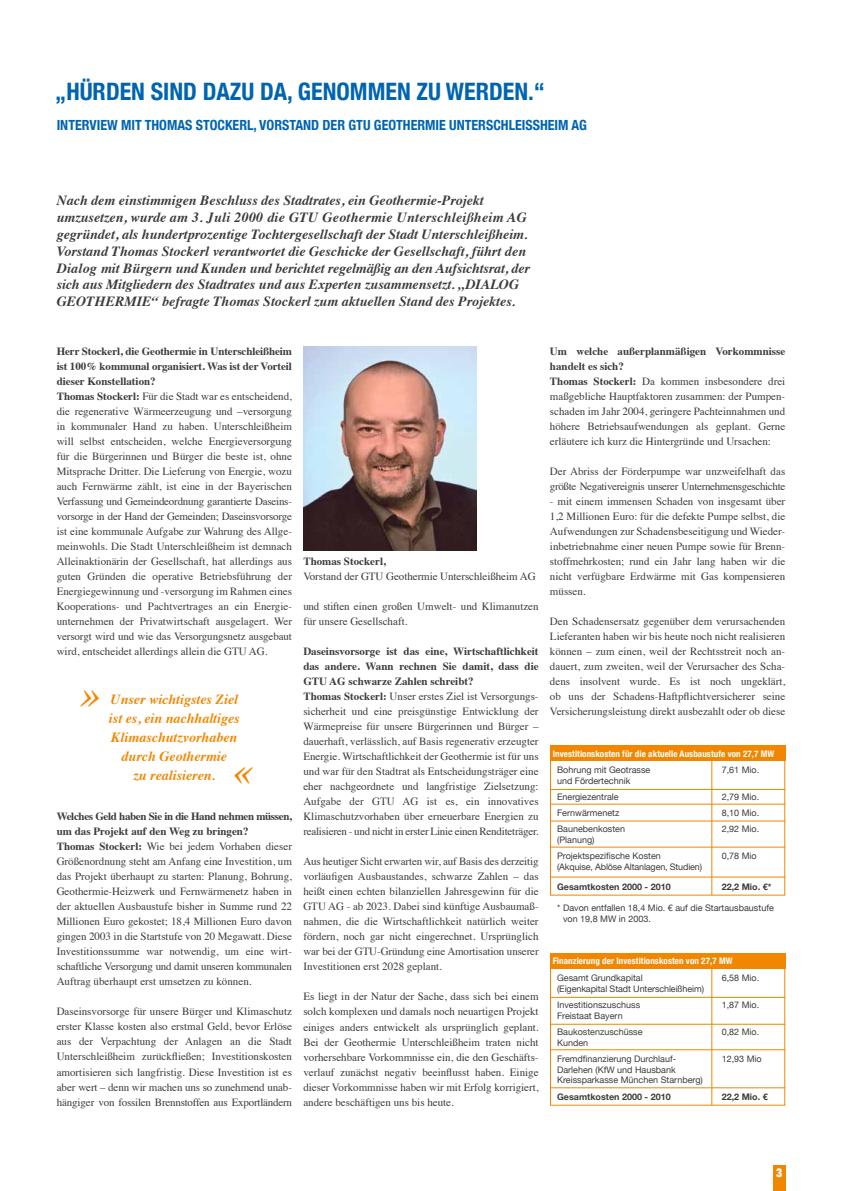
<style>
.page{position:relative;width:842px;height:1191px;background:#fff}
.page>*{position:absolute;margin:0;border:0;box-sizing:border-box;transform-origin:0 0}
.t1{font:italic 45.5px "Times";color:#f18700}
.t2{font:700 condensed 24px "Helvetica Neue";color:#0064b0}
.t3{font:italic 700 14px/16.8px "Times";color:#3b3b3a}
.t4{font:italic 700 14px/19px "Times";color:#f18700;text-align:center}
.t5{font:700 condensed 14px "Helvetica Neue";color:#0064b0}
.t6{font:900 condensed 12px "Helvetica Neue";color:#fff}
.t7{font:11px/15px "Times";color:#3b3b3a}
.t8{font:11px/15px "Times";letter-spacing:-.03em;color:#3b3b3a}
.t9{font:700 11px "Times";color:#3b3b3a}
.t10{font:9px/16px "Helvetica Neue";color:#3b3b3a}
.t11{font:700 condensed 9px "Helvetica Neue";letter-spacing:.01em;color:#fff}
.t12{font:700 9px "Helvetica Neue";color:#3b3b3a}
.s1{font-weight:700}
</style>
<div class="page">
<div style="left:773px;top:1165px;width:12px;height:26px;background:#f18700"></div>
<div style="left:550px;top:745px;width:235px;height:15px;background:#f18700"></div>
<div style="left:550px;top:953px;width:235px;height:15px;background:#f18700"></div>
<div style="left:550px;top:745px;width:235px;height:150px;border:1px solid #f18700"></div>
<div style="left:550px;top:953px;width:235px;height:152px;border:1px solid #f18700"></div>
<hr style="left:711px;top:760px;width:1px;height:135px;background:#f18700">
<hr style="left:711px;top:968px;width:1px;height:137px;background:#f18700">
<hr style="left:550px;top:820px;width:235px;height:1px;background:#f18700">
<hr style="left:550px;top:846px;width:235px;height:1px;background:#f18700">
<hr style="left:550px;top:1049px;width:235px;height:1px;background:#f18700">
<hr style="left:550px;top:876px;width:235px;height:1px;background:#f18700">
<hr style="left:550px;top:1087px;width:235px;height:1px;background:#f18700">
<hr style="left:550px;top:789px;width:235px;height:1px;background:#f18700">
<hr style="left:550px;top:997px;width:235px;height:1px;background:#f18700">
<hr style="left:550px;top:803px;width:235px;height:1px;background:#f18700">
<hr style="left:550px;top:1023px;width:235px;height:1px;background:#f18700">
<img style="left:303px;top:346px;width:173px;height:204px">
<h2 class="t2" style="left:55px;top:77px;width:491px">„HÜRDEN SIND DAZU DA, GENOMMEN ZU WERDEN.“</h2>
<p class="t5" style="left:57px;top:116px;width:524px">INTERVIEW MIT THOMAS STOCKERL, VORSTAND DER GTU GEOTHERMIE UNTERSCHLEISSHEIM AG</p>
<p class="t3" style="left:57px;top:191px;width:475px">Nach dem einstimmigen Beschluss des Stadtrates, ein Geothermie-Projekt umzusetzen, wurde am 3. Juli 2000 die GTU Geothermie Unterschleißheim AG gegründet, als hundertprozentige Tochtergesellschaft der Stadt Unterschleißheim.<br>Vorstand Thomas Stockerl verantwortet die Geschicke der Gesellschaft, führt den Dialog mit Bürgern und Kunden und berichtet regelmäßig an den Aufsichtsrat, der sich aus Mitgliedern des Stadtrates und aus Experten zusammensetzt. „Dialog<br>Geot</p>
<p class="t3" style="left:95px;top:292px;width:422px">hermie “ befragte Thomas Stockerl zum aktuellen Stand des Projektes.</p>
<p class="t7" style="left:57px;top:343px;width:237px"><span class="s1">Herr Stockerl, die Geothermie in Unterschleißheim ist 100% kommunal organisiert. Was ist der Vorteil dieser Konstellation?<br>Thomas Stockerl:</span> Für die Stadt war es entscheidend, die regenerative Wärmeerzeugung und –versorgung in kommunaler Hand zu haben. Unterschleißheim will selbst entscheiden, welche Energieversorgung für die Bürgerinnen und Bürger die beste ist, ohne Mitsprache Dritter. Die Lieferung von Energie, wozu auch Fernwärme zählt, ist eine in der Bayerischen Verfassung und Gemeindeordnung garantierte Daseins&shy;vorsorge in der Hand der Gemeinden; Daseinsvorsorge ist eine kommunale Aufgabe zur Wahrung des Allge&shy;meinwohls. Die Stadt Unterschleißheim ist demnach Alleinaktionärin der Gesellschaft, hat allerdings aus guten Gründen die operative Betriebsführung der Energiegewinnung und -versorgung im Rahmen eines Kooperations- und Pachtvertrages an ein Energie&shy;unternehmen der Privatwirtschaft ausgelagert. Wer versorgt wird und wie das Versorgungsnetz ausgebaut wird, entscheidet allerdings allein die GTU AG.</p>
<h1 class="t1" style="left:78px;top:653px;width:24px">»</h1>
<p class="t4" style="left:109px;top:688px;width:132px">Unser wichtigstes Ziel ist es, ein nachhaltiges<br>Klimaschutzvorhaben durch Geothermie<br>zu realisieren.</p>
<p class="t7" style="left:57px;top:808px;width:237px"><span class="s1">Welches Geld haben Sie in die Hand nehmen müssen, um das Projekt auf den Weg zu bringen?<br>Thomas Stockerl:</span> Wie bei jedem Vorhaben dieser Größenordnung steht am Anfang eine Investition, um das Projekt überhaupt zu starten: Planung, Bohrung, Geothermie-Heizwerk und Fernwärmenetz haben in der aktuellen Ausbaustufe bisher in Summe rund 22<br>Millionen Euro gekostet; 18,4 Millionen Euro davon gingen 2003 in die Startstufe von 20 Megawatt. Diese Investitionssumme war notwendig, um eine wirt&shy;schaftliche Versorgung und damit unseren kommunalen Auftrag überhaupt erst umsetzen zu können.</p>
<p class="t7" style="left:57px;top:1003px;width:237px;text-align:justify">Daseinsvorsorge für unsere Bürger und Klimaschutz erster Klasse kosten also erstmal Geld, bevor Erlöse aus der Verpachtung der Anlagen an die Stadt Unterschleißheim zurückfließen; Investitionskosten amortisieren sich langfristig. Diese Investition ist es aber wert – denn wir machen uns so zunehmend unab&shy;hängiger von fossilen Brennstoffen aus Exportländern</p>
<h1 class="t1" style="left:232px;top:730px;width:24px">«</h1>
<p class="t9" style="left:303px;top:551px;width:84px">Thomas Stockerl,</p>
<p class="t7" style="left:303px;top:568px;width:234px">Vorstand der GTU Geothermie Unterschleißheim AG</p>
<p class="t7" style="left:303px;top:598px;width:237px">und stiften einen großen Umwelt- und Klimanutzen für unsere Gesellschaft.</p>
<p class="t7" style="left:303px;top:643px;width:237px"><span class="s1">Daseinsvorsorge ist das eine, Wirtschaftlichkeit das andere. Wann rechnen Sie damit, dass die GTU AG schwarze Zahlen schreibt?<br>Thomas Stockerl:</span> Unser erstes Ziel ist Versorgungs&shy;sicherheit und eine preisgünstige Entwicklung der Wärmepreise für unsere Bürgerinnen und Bürger – dauerhaft, verlässlich, auf Basis regenerativ erzeugter Energie. Wirtschaftlichkeit der Geothermie ist für uns und war für den Stadtrat als Entscheidungsträger eine eher nachgeordnete und langfristige Zielsetzung:<br>Aufgabe der GTU AG ist es, ein innovatives Klimaschutzvorhaben über erneuerbare Energien zu realisieren - und nicht in erster Linie einen Renditeträger.</p>
<p class="t7" style="left:303px;top:853px;width:237px;text-align:justify">Aus heutiger Sicht erwarten wir, auf Basis des derzeitig vorläufigen Ausbaustandes, schwarze Zahlen – das heißt einen echten bilanziellen Jahresgewinn für die GTU AG - ab 2023. Dabei sind künftige Ausbaumaß&shy;nahmen, die die Wirtschaftlichkeit natürlich weiter fördern, noch gar nicht eingerechnet. Ursprünglich war bei der GTU-Gründung eine Amortisation unserer Investitionen erst 2028 geplant.</p>
<p class="t7" style="left:303px;top:988px;width:237px;text-align:justify">Es liegt in der Natur der Sache, dass sich bei einem solch komplexen und damals noch neuartigen Projekt einiges anders entwickelt als ursprünglich geplant.<br>Bei der Geothermie Unterschleißheim traten nicht vorhersehbare Vorkommnisse ein, die den Geschäfts&shy;verlauf zunächst negativ beeinflusst haben. Einige dieser Vorkommnisse haben wir mit Erfolg korrigiert, andere beschäftigen uns bis heute.</p>
<p class="t7" style="left:550px;top:343px;width:237px"><span class="s1">Um welche außerplanmäßigen Vorkommnisse handelt es sich?<br>Thomas Stockerl:</span> Da kommen insbesondere drei maßgebliche Hauptfaktoren zusammen: der Pumpen&shy;schaden im Jahr 2004, geringere Pachteinnahmen und höhere Betriebsaufwendungen als geplant. Gerne erläutere ich kurz die Hintergründe und Ursachen:</p>
<p class="t8" style="left:550px;top:463px;width:237px">Der Abriss der Förderpumpe war unzweifelhaft das größte Negativereignis unserer Unternehmensgeschichte</p>
<p class="t7" style="left:550px;top:493px;width:237px;text-align:justify">- mit einem immensen Schaden von insgesamt über 1,2 Millionen Euro: für die defekte Pumpe selbst, die Aufwendungen zur Schadensbeseitigung und Wieder&shy;inbetriebnahme einer neuen Pumpe sowie für Brenn&shy;stoffmehrkosten; rund ein Jahr lang haben wir die nicht verfügbare Erdwärme mit Gas kompensieren müssen.</p>
<p class="t7" style="left:550px;top:613px;width:237px;text-align:justify">Den Schadensersatz gegenüber dem verursachenden Lieferanten haben wir bis heute noch nicht realisieren können – zum einen, weil der Rechtsstreit noch an&shy;dauert, zum zweiten, weil der Verursacher des Scha&shy;dens insolvent wurde. Es ist noch ungeklärt, ob uns der Schadens-Haftpflichtversicherer seine Versicherungsleistung direkt ausbezahlt oder ob diese</p>
<p class="t11" style="left:553px;top:748px;width:216px">INVESTITIONSKOSTEN FÜR DIE AKTUELLE AUSBAUSTUFE VON 27,7 MW</p>
<p class="t10" style="left:557px;top:764px;width:95px;line-height:11px">Bohrung mit Geotrasse und Fördertechnik</p>
<p class="t10" style="left:557px;top:788px;width:70px">Energiezentrale<br>Fernwärmenetz<br>Baunebenkosten</p>
<p class="t10" style="left:557px;top:831px;width:105px">(Planung)<br>Projektspezifische Kosten</p>
<p class="t10" style="left:557px;top:858px;width:147px">(Akquise, Ablöse Altanlagen, Studien)</p>
<p class="t10" style="left:563px;top:902px;width:212px;line-height:10.8px;text-indent:-6px">* Davon entfallen 18,4 Mio. € auf die Startausbaustufe von 19,8 MW in 2003.</p>
<p class="t10" style="left:722px;top:761px;width:39px">7,61 Mio.</p>
<p class="t10" style="left:722px;top:788px;width:39px;text-align:justify">2,79 Mio.<br>8,10 Mio.<br>2,92 Mio.</p>
<p class="t10" style="left:722px;top:847px;width:37px">0,78 Mio</p>
<p class="t12" style="left:557px;top:881px;width:115px">Gesamtkosten 2000 - 2010</p>
<p class="t12" style="left:722px;top:881px;width:51px">22,2 Mio. €*</p>
<p class="t11" style="left:553px;top:955px;width:174px">FINANZIERUNG DER INVESTITIONSKOSTEN VON 27,7 MW</p>
<p class="t10" style="left:557px;top:972px;width:148px;line-height:11px">Gesamt Grundkapital<br>(Eigenkapital Stadt Unterschleißheim)</p>
<p class="t10" style="left:557px;top:999px;width:85px;line-height:11px">Investitionszuschuss<br>Freistaat Bayern</p>
<p class="t10" style="left:557px;top:1026px;width:87px;line-height:11px">Baukostenzuschüsse<br>Kunden</p>
<p class="t10" style="left:557px;top:1053px;width:147px;line-height:10.8px">Fremdfinanzierung Durchlauf-<br>Darlehen (KfW und Hausbank<br>Kreissparkasse München Starnberg)</p>
<p class="t12" style="left:557px;top:1091px;width:115px">Gesamtkosten 2000 - 2010</p>
<p class="t10" style="left:722px;top:969px;width:39px">6,58 Mio.</p>
<p class="t10" style="left:722px;top:996px;width:39px">1,87 Mio.</p>
<p class="t10" style="left:722px;top:1023px;width:39px">0,82 Mio.</p>
<p class="t10" style="left:722px;top:1050px;width:42px">12,93 Mio</p>
<p class="t12" style="left:722px;top:1091px;width:48px">22,2 Mio. €</p>
<p class="t6" style="left:776px;top:1165px;width:8px">3</p>
</div>
